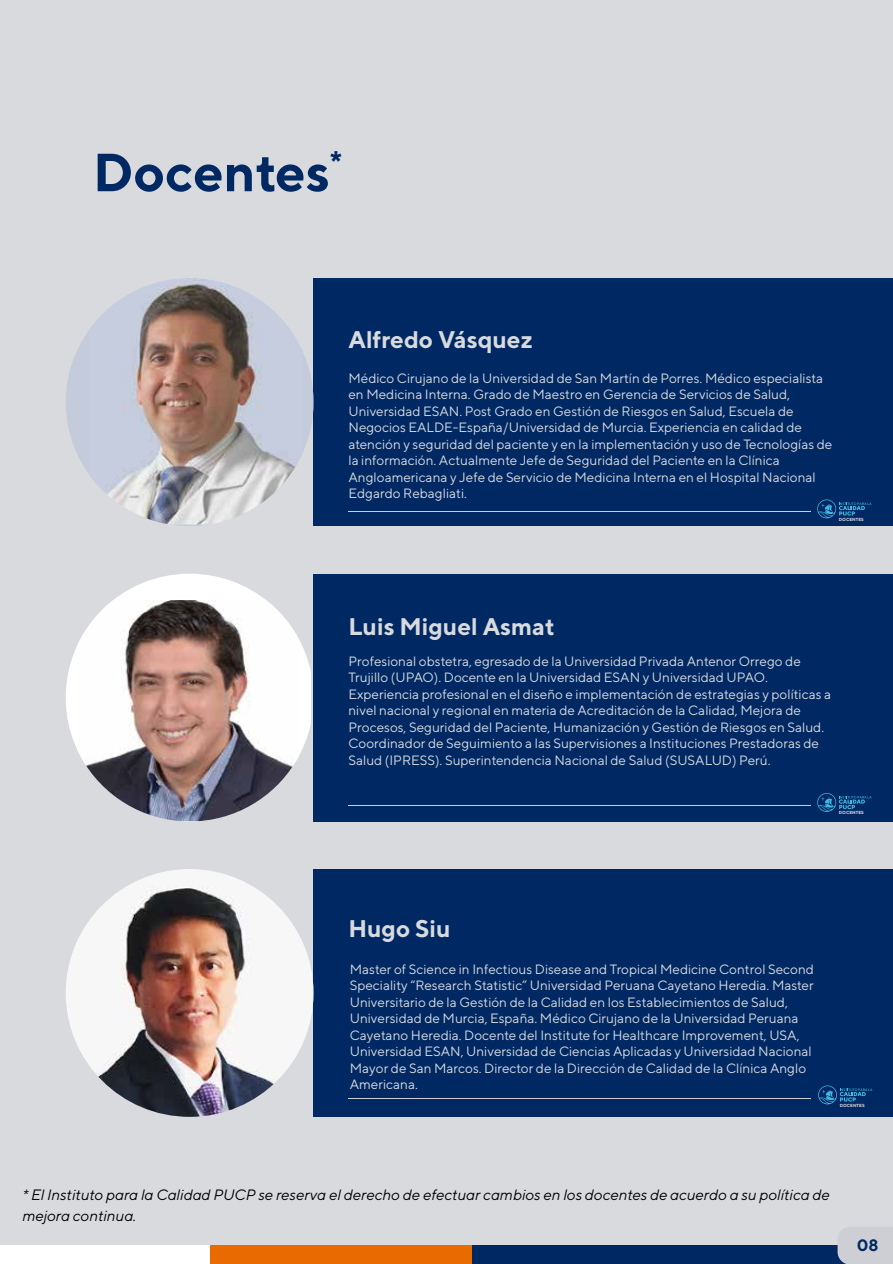
<style>
.page{position:relative;width:893px;height:1264px;background:#fff}
.page>*{position:absolute;margin:0;border:0;box-sizing:border-box;transform-origin:0 0}
.t1{font:700 53.55px "TT Norms";color:#002964}
.t2{font:700 24px "TT Norms";color:#d8dade}
.t3{font:700 16.5px "TT Norms";color:#002964}
.t4{font:italic 15px/21px "TT Norms";color:#020101}
.t5{font:13.5px/16.5px "TT Norms";color:#d8dade}
.t6{font:700 4.35px "TT Norms";letter-spacing:-.005em;color:#d8dade}
</style>
<div class="page">
<div style="left:0;top:0;width:892px;height:1263px;background:#d8dade"></div>
<div style="left:313px;top:278px;width:579px;height:248px;background:#002964"></div>
<div style="left:66px;top:278px;width:247px;height:248px;background:#c4ccdc;border-radius:124px"></div>
<img style="left:90px;top:278px;width:212px;height:246px">
<div style="left:313px;top:573px;width:579px;height:248px;background:#002964"></div>
<svg style="left:66px;top:573px;width:245px;height:185px"></svg>
<img style="left:77px;top:600px;width:221px;height:221px">
<div style="left:313px;top:869px;width:579px;height:247px;background:#002964"></div>
<img style="left:66px;top:869px;width:247px;height:247px;border-radius:124px">
<div style="left:0;top:1245px;width:210px;height:18px;background:#fff"></div>
<div style="left:210px;top:1245px;width:262px;height:18px;background:#e96b00"></div>
<div style="left:472px;top:1245px;width:420px;height:18px;background:#002964"></div>
<svg style="left:818px;top:1085px;width:54px;height:19px"></svg>
<svg style="left:817px;top:793px;width:54px;height:18px"></svg>
<svg style="left:817px;top:499px;width:54px;height:19px"></svg>
<hr style="left:348px;top:511px;width:462px;height:1px;background:#cecfd4">
<hr style="left:348px;top:805px;width:462px;height:1px;background:#cecfd4">
<hr style="left:348px;top:1098px;width:462px;height:1px;background:#cecfd4">
<div style="left:837px;top:1227px;width:55px;height:36px;background:#cecfd4"></div>
<h1 class="t1" style="left:93px;top:139px;width:251px">Docentes<sup>*</sup></h1>
<h2 class="t2" style="left:348px;top:325px;width:186px">Alfredo Vásquez</h2>
<p class="t5" style="left:348px;top:369px;width:485px">Médico Cirujano de la Universidad de San Martín de Porres. Médico especialista en Medicina Interna. Grado de Maestro en Gerencia de Servicios de Salud, Universidad ESAN. Post Grado en Gestión de Riesgos en Salud, Escuela de Negocios EALDE-España/Universidad de Murcia. Experiencia en calidad de atención y seguridad del paciente y en la implementación y uso de Tecnologías de la información. Actualmente Jefe de Seguridad del Paciente en la Clínica Angloamericana y Jefe de Servicio de Medicina Interna en el Hospital Nacional Edgardo Rebagliati.</p>
<p class="t6" style="left:838px;top:516px;width:26px">DOCENTES</p>
<h2 class="t2" style="left:348px;top:611px;width:208px">Luis Miguel Asmat</h2>
<p class="t5" style="left:348px;top:652px;width:484px">Profesional obstetra, egresado de la Universidad Privada Antenor Orrego de Trujillo (UPAO). Docente en la Universidad ESAN y Universidad UPAO.<br>Experiencia profesional en el diseño e implementación de estrategias y políticas a nivel nacional y regional en materia de Acreditación de la Calidad, Mejora de Procesos, Seguridad del Paciente, Humanización y Gestión de Riesgos en Salud.<br>Coordinador de Seguimiento a las Supervisiones a Instituciones Prestadoras de Salud (IPRESS). Superintendencia Nacional de Salud (SUSALUD) Perú.</p>
<p class="t6" style="left:838px;top:810px;width:26px">DOCENTES</p>
<h2 class="t2" style="left:348px;top:913px;width:104px">Hugo Siu</h2>
<p class="t5" style="left:350px;top:960px;width:465px">Master of Science in Infectious Disease and Tropical Medicine Control Second Speciality “Research Statistic” Universidad Peruana Cayetano Heredia. Master Universitario de la Gestión de la Calidad en los Establecimientos de Salud, Universidad de Murcia, España. Médico Cirujano de la Universidad Peruana Cayetano Heredia. Docente del Institute for Healthcare Improvement, USA, Universidad ESAN, Universidad de Ciencias Aplicadas y Universidad Nacional Mayor de San Marcos. Director de la Dirección de Calidad de la Clínica Anglo Americana.</p>
<p class="t6" style="left:839px;top:1102px;width:26px">DOCENTES</p>
<p class="t4" style="left:22px;top:1183px;width:808px">* El Instituto para la Calidad PUCP se reserva el derecho de efectuar cambios en los docentes de acuerdo a su política de mejora continua.</p>
<p class="t3" style="left:856px;top:1234px;width:23px">08</p>
</div>
